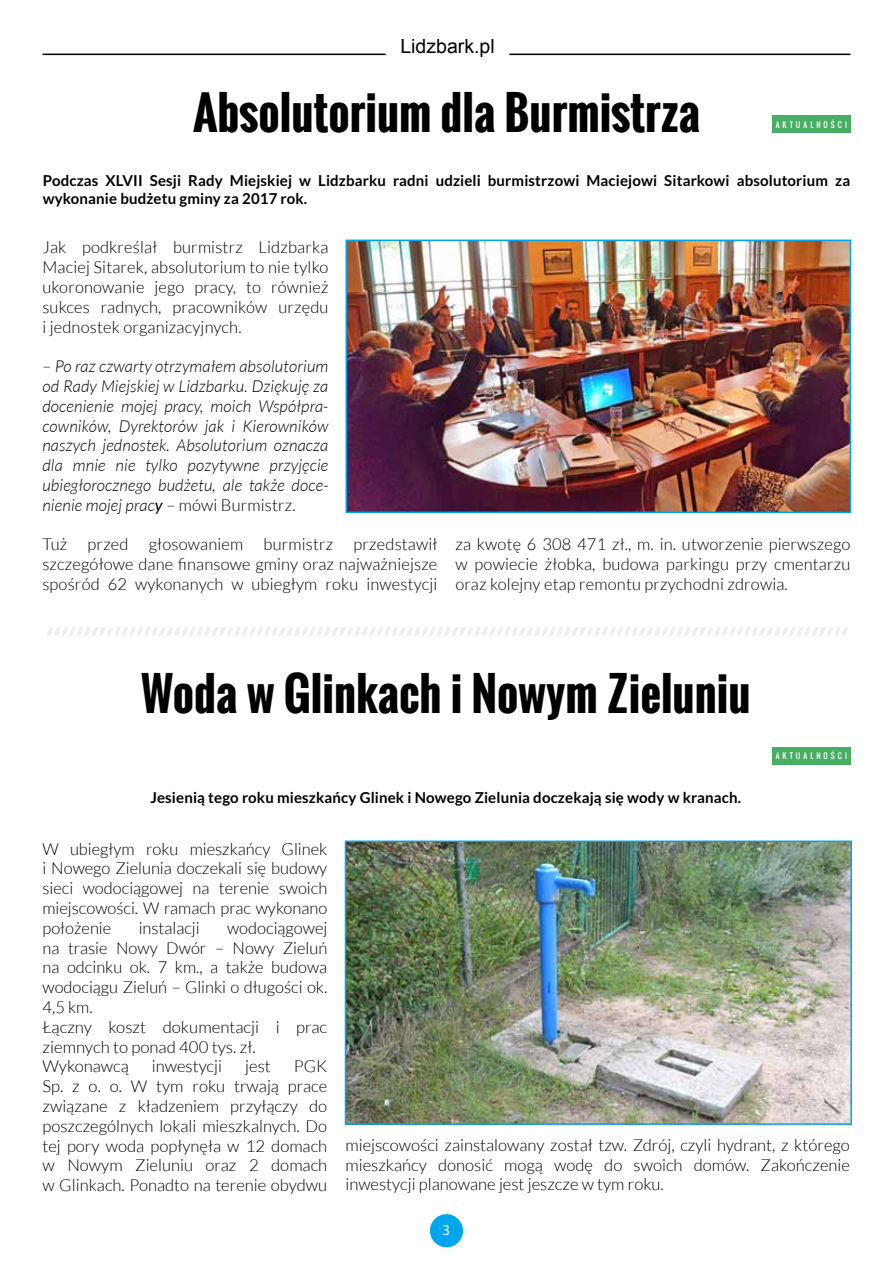
<style>
.page{position:relative;width:893px;height:1263px;background:#fff}
.page>*{position:absolute;margin:0;border:0;box-sizing:border-box;transform-origin:0 0}
.t1{font:700 45px "Oswald";color:#000}
.t2{font:19.5px "Arial";color:#000}
.t3{font:300 16.5px/19.8px "Lato";color:#000;text-align:justify}
.t4{font:italic 300 16.5px/19.8px "Lato";letter-spacing:.01em;color:#000;text-align:justify}
.t5{font:700 15px/18px "Lato";letter-spacing:.01em;color:#000}
.t6{font:15px "Myriad Pro";color:#fff}
.t7{font:7.5px "Oswald";letter-spacing:.4em;color:#fff}
.s1{font-style:normal}
.s2{font-weight:400}
</style>
<div class="page">
<hr style="left:43px;top:54px;width:343px;height:1px;background:#000">
<hr style="left:509px;top:54px;width:341px;height:1px;background:#000">
<div style="left:430px;top:1214px;width:33px;height:33px;background:#00a6eb;border-radius:50%"></div>
<svg style="left:47px;top:627px;width:801px;height:8px"></svg>
<div style="left:772px;top:115px;width:78px;height:18px;background:#47ae64"></div>
<div style="left:772px;top:747px;width:78px;height:17px;background:#47ae64"></div>
<img style="left:348px;top:243px;width:500px;height:267px">
<div style="left:345px;top:240px;width:506px;height:273px;border:2px solid #00a6eb"></div>
<img style="left:348px;top:843px;width:501px;height:279px">
<div style="left:345px;top:840px;width:507px;height:285px;border:2px solid #00a6eb"></div>
<p class="t2" style="left:400px;top:33px;width:96px">Lidzbark.pl</p>
<h1 class="t1" style="left:193px;top:79px;width:509px">Absolutorium dla Burmistrza</h1>
<p class="t7" style="left:776px;top:119px;width:73px">AKTUALNOŚCI</p>
<p class="t5" style="left:43px;top:172px;width:809px">Podczas XLVII Sesji Rady Miejskiej w Lidzbarku radni udzieli burmistrzowi Maciejowi Sitarkowi absolutorium za wykonanie budżetu gminy za 2017 rok.</p>
<p class="t3" style="left:42px;top:238px;width:288px">Jak podkreślał burmistrz Lidzbarka Maciej Sitarek, absolutorium to nie tylko ukoronowanie jego pracy, to również sukces radnych, pracowników urzędu i jednostek organizacyjnych.</p>
<p class="t4" style="left:42px;top:357px;width:288px"><span class="s1">–</span> Po raz czwarty otrzymałem absolutorium od Rady Miejskiej w Lidzbarku. Dziękuję za docenienie mojej pracy, moich Współpra&shy;cowników, Dyrektorów jak i Kierowników naszych jednostek. Absolutorium oznacza dla mnie nie tylko pozytywne przyjęcie ubiegłorocznego budżetu, ale także doce&shy;nienie mojej prac<span class="s2">y</span> <span class="s1">– mówi Burmistrz.</span></p>
<p class="t3" style="left:42px;top:535px;width:397px">Tuż przed głosowaniem burmistrz przedstawił szczegółowe dane finansowe gminy oraz najważniejsze spośród 62 wykonanych w ubiegłym roku inwestycji</p>
<p class="t3" style="left:455px;top:534px;width:396px">za kwotę 6 308 471 zł., m. in. utworzenie pierwszego w powiecie żłobka, budowa parkingu przy cmentarzu oraz kolejny etap remontu przychodni zdrowia.</p>
<h1 class="t1" style="left:141px;top:660px;width:611px">Woda w Glinkach i Nowym Zieluniu</h1>
<p class="t5" style="left:150px;top:789px;width:592px">Jesienią tego roku mieszkańcy Glinek i Nowego Zielunia doczekają się wody w kranach.</p>
<p class="t7" style="left:776px;top:750px;width:73px">AKTUALNOŚCI</p>
<p class="t3" style="left:43px;top:839px;width:286px">W ubiegłym roku mieszkańcy Glinek i Nowego Zielunia doczekali się budowy sieci wodociągowej na terenie swoich miejscowości. W ramach prac wykonano położenie</p>
<p class="t3" style="left:43px;top:918px;width:286px;text-align:left;text-indent:185px">wodociągowej na trasie Nowy Dwór – Nowy Zieluń na odcinku ok. 7 km., a także budowa wodociągu Zieluń – Glinki o długości ok.<br>4,5 km.<br>Łączny koszt dokumentacji i prac ziemnych to ponad 400 tys. zł.<br>Wykonawcą</p>
<p class="t3" style="left:139px;top:918px;width:63px">instalacji</p>
<p class="t3" style="left:43px;top:1057px;width:286px;text-indent:251px">PGK Sp. z o. o. W tym roku trwają prace związane z kładzeniem przyłączy do poszczególnych lokali mieszkalnych. Do tej pory woda popłynęła w 12 domach w Nowym Zieluniu oraz 2 domach w Glinkach. Ponadto na terenie obydwu</p>
<p class="t3" style="left:152px;top:1057px;width:72px">inwestycji</p>
<p class="t3" style="left:245px;top:1057px;width:27px">jest</p>
<p class="t3" style="left:345px;top:1135px;width:506px">miejscowości zainstalowany został tzw. Zdrój, czyli hydrant, z którego mieszkańcy donosić mogą wodę do swoich domów. Zakończenie inwestycji planowane jest jeszcze w tym roku.</p>
<p class="t6" style="left:442px;top:1221px;width:9px">3</p>
</div>
